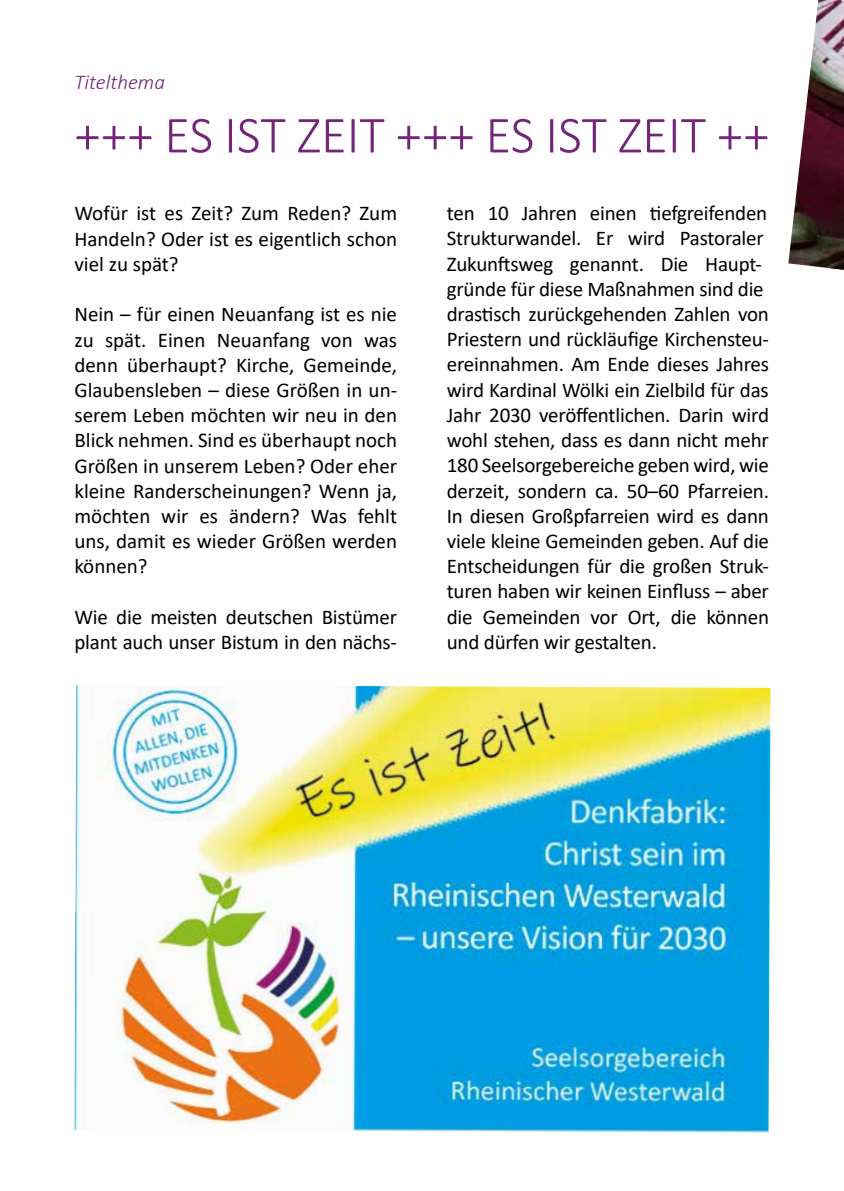
<style>
.page{position:relative;width:844px;height:1191px;background:#fff}
.page>*{position:absolute;margin:0;border:0;box-sizing:border-box;transform-origin:0 0}
.t1{font:300 52.5px "Calibri";color:#74247b}
.t2{font:21px/25.2px "Calibri";letter-spacing:-.01em;color:#000;text-align:justify}
.t3{font:italic 300 21px "Calibri";color:#74247b}
</style>
<div class="page">
<img style="left:74px;top:685px;width:696px;height:448px">
<img style="left:788px;top:0;width:55px;height:270px">
<p class="t3" style="left:74px;top:69px;width:92px">Titelthema</p>
<h1 class="t1" style="left:74px;top:102px;width:696px">+++ ES IST ZEIT +++ ES IST ZEIT ++</h1>
<p class="t2" style="left:74px;top:200px;width:324px">Wofür ist es Zeit? Zum Reden? Zum Handeln? Oder ist es eigentlich schon viel zu spät?</p>
<p class="t2" style="left:74px;top:301px;width:324px">Nein – für einen Neuanfang ist es nie zu spät. Einen Neuanfang von was denn überhaupt? Kirche, Gemeinde, Glaubensleben – diese Größen in un&shy;serem Leben möchten wir neu in den Blick nehmen. Sind es überhaupt noch Größen in unserem Leben? Oder eher kleine Randerscheinungen? Wenn ja, möchten wir es ändern? Was fehlt uns, damit es wieder Größen werden können?</p>
<p class="t2" style="left:74px;top:604px;width:324px">Wie die meisten deutschen Bistümer plant auch unser Bistum in den nächs-</p>
<p class="t2" style="left:446px;top:200px;width:323px;text-align:left">ten 10 Jahren einen tiefgreifenden Strukturwandel. Er wird Pastoraler Zukunftsweg genannt. Die Haupt&shy;gründe für diese Maßnahmen sind die drastisch zurückgehenden Zahlen von Priestern und rückläufige Kirchensteu&shy;ereinnahmen. Am Ende dieses Jahres wird Kardinal Wölki ein Zielbild für das Jahr 2030 veröffentlichen. Darin wird wohl stehen, dass es dann nicht mehr 180 Seelsorgebereiche geben wird, wie derzeit, sondern ca. 50–60 Pfarreien.<br>In diesen Großpfarreien wird es dann viele kleine Gemeinden geben. Auf die Entscheidungen für die großen Struk&shy;turen haben wir keinen Einfluss – aber die Gemeinden vor Ort, die können und dürfen wir gestalten.</p>
</div>
